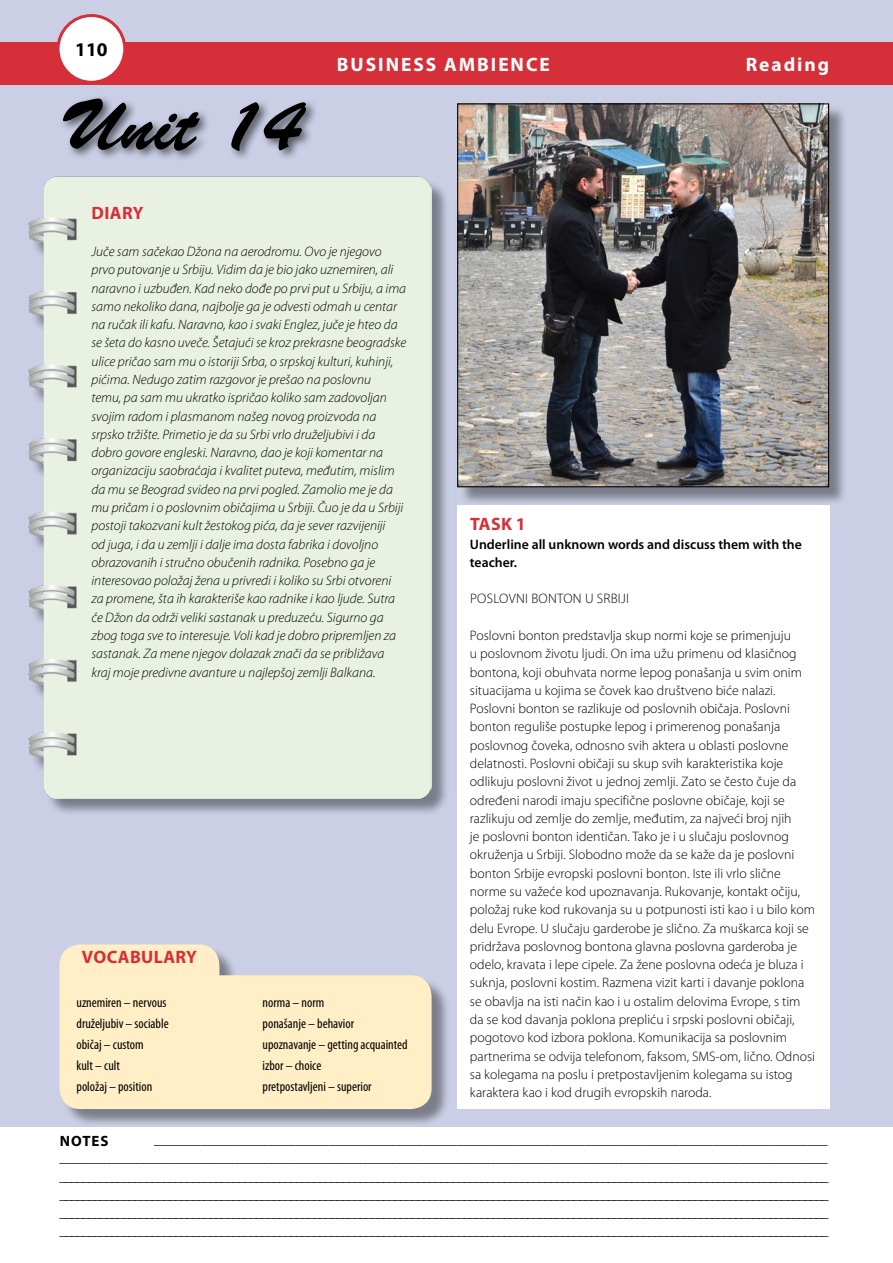
<style>
.page{position:relative;width:893px;height:1263px;background:#fff}
.page>*{position:absolute;margin:0;border:0;box-sizing:border-box;transform-origin:0 0}
.t1{font:71.7px "Brush Script Std";color:#000}
.t2{font:700 19.5px "Myriad Pro";letter-spacing:.1em;color:#fff}
.t3{font:700 19.5px "Myriad Pro";color:#000}
.t4{font:700 18px "Myriad Pro";letter-spacing:.02em;color:#d5303a}
.t5{font:700 15px "Myriad Pro";letter-spacing:.07em;color:#000}
.t6{font:300 13.8px/18.3px "Myriad Pro";color:#000;text-align:justify}
.t7{font:italic 300 13.8px/18.3px "Myriad Pro";color:#000}
.t8{font:condensed 13.8px/21px "Myriad Pro";color:#000}
.t9{font:600 13.8px/18.3px "Myriad Pro";color:#000}
.t10{font:300 13.8px "Myriad Pro";letter-spacing:.02em;color:#000}
</style>
<div class="page">
<div style="left:0;top:0;width:893px;height:1127px;background:#cbcfe5"></div>
<div style="left:0;top:43px;width:893px;height:42px;background:#d5303a"></div>
<div style="left:58px;top:16px;width:67px;height:66px;background:#fff;border-radius:50%"></div>
<div style="left:57px;top:14px;width:69px;height:70px;border:3px solid #d5303a;border-radius:50%"></div>
<div style="left:31px;top:179px;width:418px;height:637px;background:#000;opacity:.4"></div>
<div style="left:28px;top:176px;width:404px;height:622px;background:#e9f2e2"></div>
<div style="left:62px;top:947px;width:389px;height:181px;background:#000;opacity:.4"></div>
<svg style="left:60px;top:944px;width:372px;height:165px;fill:#ffeec6"></svg>
<div style="left:60px;top:95px;width:258px;height:68px;background:#000;opacity:.6"></div>
<div style="left:457px;top:506px;width:372px;height:603px;background:#fff"></div>
<div style="left:459px;top:106px;width:389px;height:400px;background:#000;opacity:.4"></div>
<img style="left:459px;top:105px;width:368px;height:380px">
<div style="left:457px;top:103px;width:372px;height:384px;border:1px solid #000"></div>
<h2 class="t3" style="left:75px;top:37px;width:34px">110</h2>
<h1 class="t1" style="left:60px;top:85px;width:244px">Unit 14</h1>
<h2 class="t2" style="left:337px;top:52px;width:214px">BUSINESS AMBIENCE</h2>
<h2 class="t2" style="left:746px;top:52px;width:85px">Reading</h2>
<h3 class="t4" style="left:92px;top:202px;width:53px">DIARY</h3>
<p class="t7" style="left:91px;top:242px;width:316px">Juče sam sačekao Džona na aerodromu. Ovo je njegovo prvo putovanje u Srbiju. Vidim da je bio jako uznemiren, ali naravno i uzbuđen. Kad neko dođe po prvi put u Srbiju, a ima samo nekoliko dana, najbolje ga je odvesti odmah u centar na ručak ili kafu. Naravno, kao i svaki Englez, juče je hteo da se šeta do kasno uveče. Šetajući se kroz prekrasne beogradske ulice pričao sam mu o istoriji Srba, o srpskoj kulturi, kuhinji, pićima. Nedugo zatim razgovor je prešao na poslovnu<br>temu, pa sam mu ukratko ispričao koliko sam zadovoljan svojim radom i plasmanom našeg novog proizvoda na srpsko tržište. Primetio je da su Srbi vrlo druželjubivi i da dobro govore engleski. Naravno, dao je koji komentar na organizaciju saobraćaja i kvalitet puteva, međutim, mislim da mu se Beograd svideo na prvi pogled. Zamolio me je da mu pričam i o poslovnim običajima u Srbiji. Čuo je da u Srbiji postoji takozvani kult žestokog pića, da je sever razvijeniji<br>od juga, i da u zemlji i dalje ima dosta fabrika i dovoljno obrazovanih i stručno obučenih radnika. Posebno ga je interesovao položaj žena u privredi i koliko su Srbi otvoreni za promene, šta ih karakteriše kao radnike i kao ljude. Sutra će Džon da održi veliki sastanak u preduzeću. Sigurno ga zbog toga sve to interesuje. Voli kad je dobro pripremljen za sastanak. Za mene njegov dolazak znači da se približava kraj moje predivne avanture u najlepšoj zemlji Balkana.</p>
<h3 class="t4" style="left:82px;top:945px;width:117px">VOCABULARY</h3>
<p class="t8" style="left:77px;top:992px;width:94px">uznemiren – nervous druželjubiv – sociable običaj – custom<br>kult – cult<br>položaj – position</p>
<p class="t8" style="left:263px;top:992px;width:146px">norma – norm<br>ponašanje – behavior upoznavanje – getting acquainted izbor – choice<br>pretpostavljeni – superior</p>
<h3 class="t4" style="left:470px;top:512px;width:57px">TASK 1</h3>
<p class="t9" style="left:470px;top:534px;width:333px">Underline all unknown words and discuss them with the teacher.</p>
<p class="t10" style="left:470px;top:590px;width:161px">POSLOVNI BONTON U SRBIJI</p>
<p class="t6" style="left:470px;top:626px;width:347px;text-align:left">Poslovni bonton predstavlja skup normi koje se primenjuju<br>u poslovnom životu ljudi. On ima užu primenu od klasičnog bontona, koji obuhvata norme lepog ponašanja u svim onim situacijama u kojima se čovek kao društveno biće nalazi.<br>Poslovni bonton se razlikuje od poslovnih običaja. Poslovni bonton reguliše postupke lepog i primerenog ponašanja poslovnog čoveka, odnosno svih aktera u oblasti poslovne delatnosti. Poslovni običaji su skup svih karakteristika koje odlikuju poslovni život u jednoj zemlji. Zato se često čuje da određeni narodi imaju specifične poslovne običaje, koji se razlikuju od zemlje do zemlje, međutim, za najveći broj njih<br>je poslovni bonton identičan. Tako je i u slučaju poslovnog okruženja u Srbiji. Slobodno može da se kaže da je poslovni bonton Srbije evropski poslovni bonton. Iste ili vrlo slične norme su važeće kod upoznavanja. Rukovanje, kontakt očiju, položaj ruke kod rukovanja su u potpunosti isti kao i u bilo kom delu Evrope. U slučaju garderobe je slično. Za muškarca koji se pridržava poslovnog bontona glavna poslovna garderoba je odelo, kravata i lepe cipele. Za žene poslovna odeća je bluza i suknja, poslovni kostim. Razmena vizit karti i davanje poklona se obavlja na isti način kao i u ostalim delovima Evrope, s tim da se kod davanja poklona prepliću i srpski poslovni običaji, pogotovo kod izbora poklona. Komunikacija sa poslovnim partnerima se odvija telefonom, faksom, SMS-om, lično. Odnosi sa kolegama na poslu i pretpostavljenim kolegama su istog karaktera kao i kod drugih evropskih naroda.</p>
<p class="t5" style="left:60px;top:1131px;width:51px">NOTES</p>
<p class="t6" style="left:60px;top:1130px;width:771px">__________________________________________________________________________________________________________________ __________________________________________________________________________________________________________________ _____________________________________________________________________________________________________________________________________ _____________________________________________________________________________________________________________________________________ _____________________________________________________________________________________________________________________________________ _____________________________________________________________________________________________________________________________________</p>
</div>
